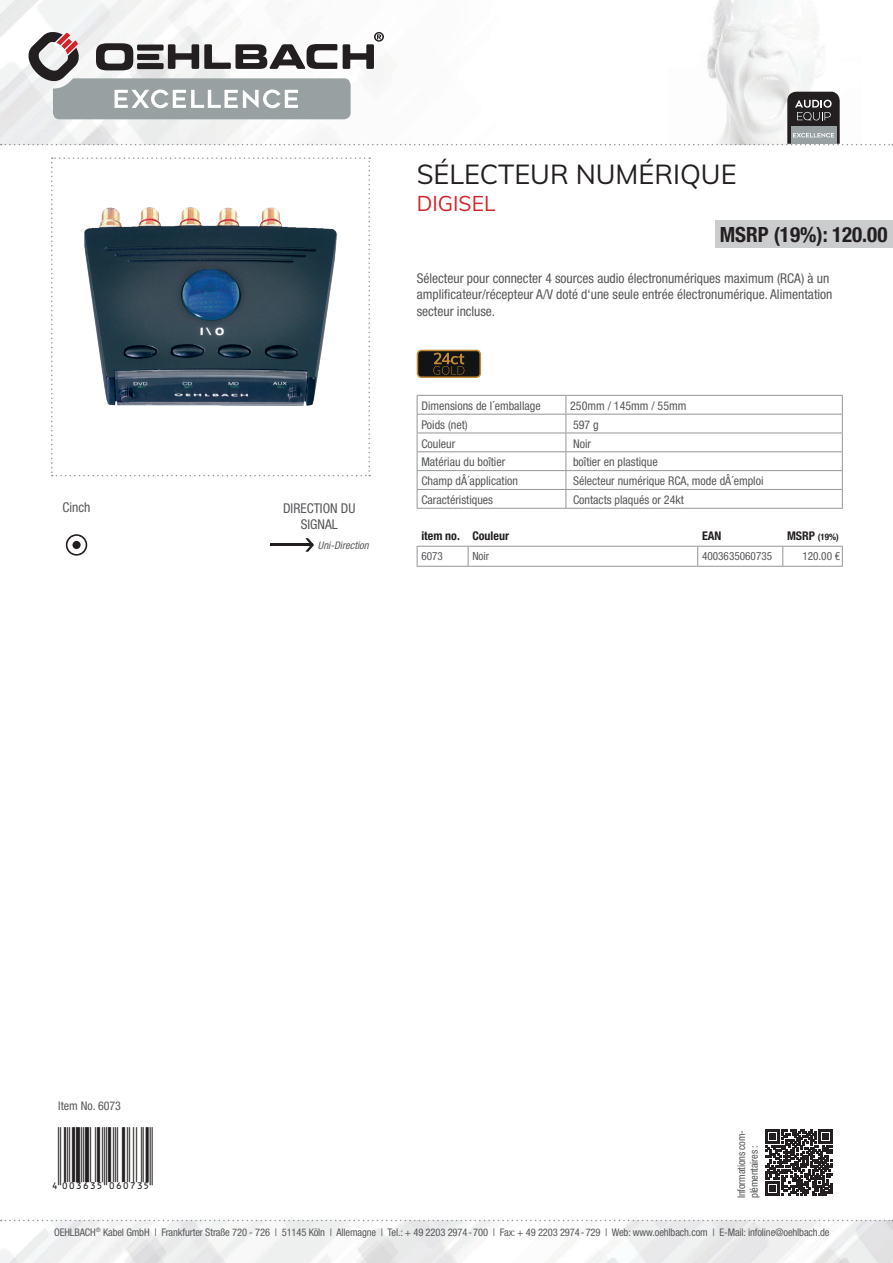
<style>
.page{position:relative;width:893px;height:1263px;background:#fff}
.page>*{position:absolute;margin:0;border:0;box-sizing:border-box;transform-origin:0 0}
.t1{font:27px "Muli";color:#231f20}
.t2{font:27px "EAN";color:#231f20}
.t3{font:700 condensed 21px "Helvetica Neue LTW1 G";color:#231f20}
.t4{font:21px "Muli";color:#d1232a}
.t5{font:condensed 13.5px/16.2px "Helvetica Neue LTW1 G";color:#57585a}
.t6{font:condensed 12px "Helvetica Neue LTW1 G";color:#57585a}
.t7{font:700 condensed 12px "Helvetica Neue LTW1 G";color:#231f20}
.t8{font:condensed 11.25px "Helvetica Neue LTW1 G";color:#57585a}
.t9{font:condensed 10.5px/12.6px "Helvetica Neue LTW1 G";letter-spacing:-.01em;color:#57585a}
.t10{font:italic condensed 10.5px "Helvetica Neue LTW1 G";color:#57585a}
.t11{font:700 condensed 9px "Helvetica Neue LTW1 G";color:#231f20}
.s1{font-size:12px}
</style>
<div class="page">
<img style="left:0;top:1220px;width:893px;height:43px">
<img style="left:0;top:0;width:818px;height:145px">
<svg style="left:1px;top:1220px;width:892px;height:1px"></svg>
<svg style="left:51px;top:157px;width:319px;height:319px"></svg>
<svg style="left:417px;top:350px;width:64px;height:28px;background:#3d301d"></svg>
<svg style="left:66px;top:534px;width:21px;height:22px"></svg>
<div style="left:72px;top:541px;width:9px;height:8px;background:#231f20;border-radius:50%"></div>
<hr style="left:270px;top:544px;width:42px;height:2px;background:#231f20">
<svg style="left:306px;top:538px;width:8px;height:14px"></svg>
<svg style="left:766px;top:1129px;width:66px;height:67px"></svg>
<svg style="left:1px;top:31px;width:892px;height:114px"></svg>
<svg style="left:417px;top:545px;width:426px;height:21px"></svg>
<hr style="left:417px;top:566px;width:51px;height:1px;background:#939598">
<hr style="left:468px;top:566px;width:230px;height:1px;background:#939598">
<hr style="left:698px;top:566px;width:85px;height:1px;background:#939598">
<hr style="left:783px;top:566px;width:60px;height:1px;background:#939598">
<hr style="left:417px;top:546px;width:51px;height:1px;background:#939598">
<hr style="left:468px;top:546px;width:230px;height:1px;background:#939598">
<hr style="left:698px;top:546px;width:85px;height:1px;background:#939598">
<hr style="left:783px;top:546px;width:60px;height:1px;background:#939598">
<div style="left:715px;top:220px;width:178px;height:28px;background:#cbccce"></div>
<svg style="left:417px;top:395px;width:426px;height:113px"></svg>
<hr style="left:417px;top:508px;width:149px;height:1px;background:#939598">
<hr style="left:566px;top:508px;width:277px;height:1px;background:#939598">
<h1 class="t1" style="left:417px;top:155px;width:321px">SÉLECTEUR NUMÉRIQUE</h1>
<h2 class="t4" style="left:417px;top:188px;width:80px">DIGISEL</h2>
<h2 class="t3" style="left:720px;top:222px;width:169px">MSRP (19%): 120.00</h2>
<p class="t5" style="left:63px;top:499px;width:30px">Cinch</p>
<p class="t5" style="left:283px;top:500px;width:74px;text-align:center">DIRECTION DU<br>SIGNAL</p>
<p class="t10" style="left:318px;top:539px;width:55px">Uni-Direction</p>
<p class="t5" style="left:417px;top:270px;width:417px">Sélecteur pour connecter 4 sources audio électronumériques maximum (RCA) à un amplificateur/récepteur A/V doté d‘une seule entrée électronumérique. Alimentation secteur incluse.</p>
<p class="t6" style="left:421px;top:399px;width:121px">Dimensions de l´emballage</p>
<p class="t6" style="left:570px;top:399px;width:118px">250mm / 145mm / 55mm</p>
<p class="t6" style="left:421px;top:417px;width:48px">Poids (net)</p>
<p class="t6" style="left:573px;top:417px;width:27px">597 g</p>
<p class="t6" style="left:421px;top:436px;width:35px">Couleur</p>
<p class="t6" style="left:573px;top:436px;width:19px">Noir</p>
<p class="t6" style="left:421px;top:455px;width:85px">Matériau du boîtier</p>
<p class="t6" style="left:573px;top:455px;width:86px">boîtier en plastique</p>
<p class="t6" style="left:421px;top:474px;width:98px">Champ dÂ´application</p>
<p class="t6" style="left:573px;top:474px;width:192px">Sélecteur numérique RCA, mode dÂ´emploi</p>
<p class="t6" style="left:421px;top:493px;width:73px">Caractéristiques</p>
<p class="t6" style="left:573px;top:493px;width:112px">Contacts plaqués or 24kt</p>
<p class="t7" style="left:421px;top:529px;width:89px">item no. Couleur</p>
<p class="t7" style="left:702px;top:529px;width:21px">EAN</p>
<p class="t11" style="left:787px;top:532px;width:53px"><span class="s1">MSRP</span> (19%)</p>
<p class="t8" style="left:421px;top:550px;width:23px">6073</p>
<p class="t8" style="left:472px;top:550px;width:18px">Noir</p>
<p class="t8" style="left:702px;top:550px;width:72px">4003635060735</p>
<p class="t8" style="left:802px;top:550px;width:39px">120.00 €</p>
<p class="t6" style="left:58px;top:1099px;width:64px">Item No. 6073</p>
<h1 class="t2" style="left:51px;top:1157px;width:103px">4":D=@GI#NTNUQS"</h1>
<p class="t9" style="left:735px;top:1198px;width:70px;rotate:-90deg">Informations com&shy;plémentaires :</p>
<p class="t9" style="left:54px;top:1226px;width:777px">OEHLBACH<sup>®</sup> Kabel GmbH | Frankfurter Straße 720 - 726 | 51145 Köln | Allemagne | Tel.: + 49 2203 2974-700 | Fax: + 49 2203 2974-729 | Web: www.oehlbach.com | E-Mail: infoline@oehlbach.de</p>
</div>
